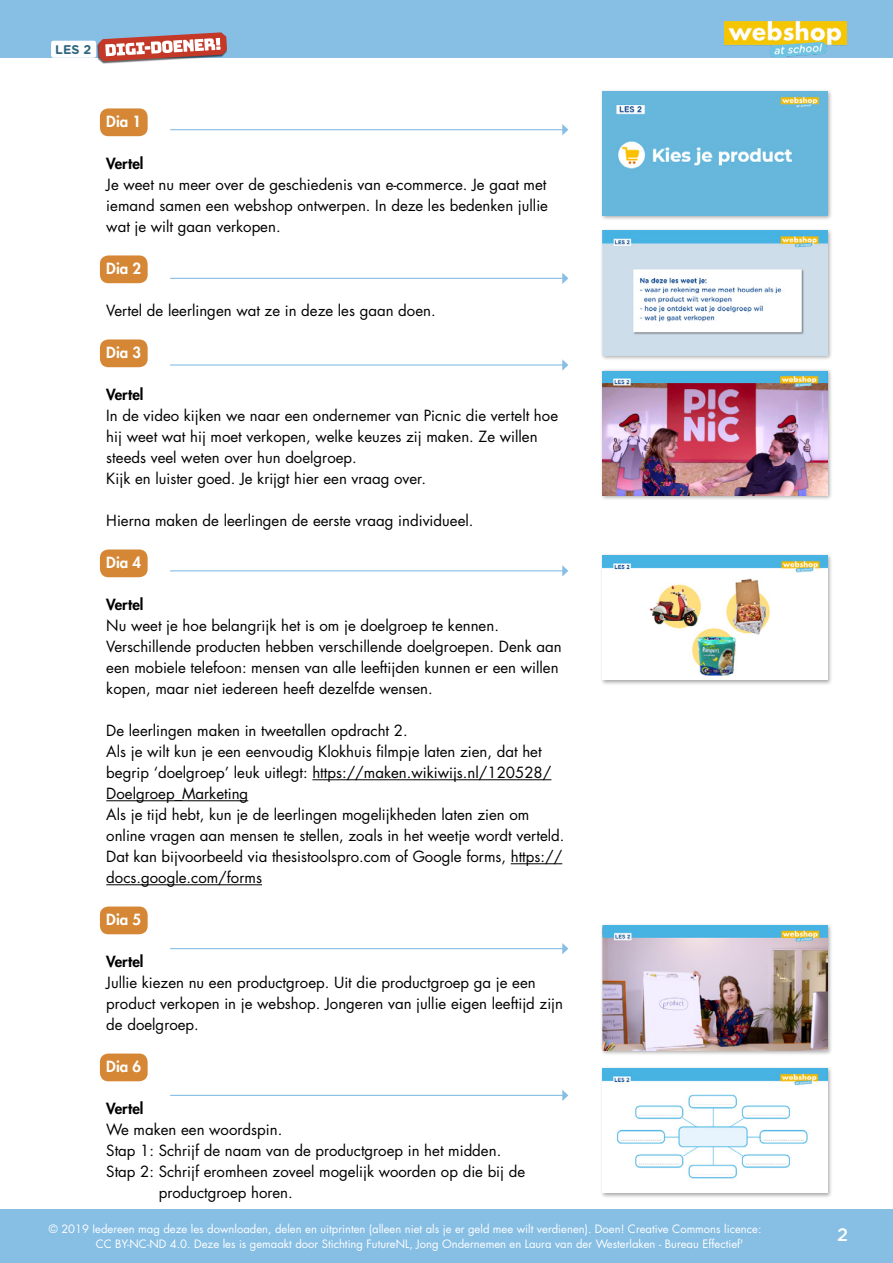
<style>
.page{position:relative;width:893px;height:1263px;background:#fff}
.page>*{position:absolute;margin:0;border:0;box-sizing:border-box;transform-origin:0 0}
.t1{font:500 18px "Gotham Rounded";color:#fff}
.t2{font:15px/21px "Futura Std";color:#000}
.t3{font:800 15px "Futura Std";color:#000}
.t4{font:800 15px "Futura Std";color:#fff}
.t5{font:700 12.6px "Gotham Rounded";color:#2f677f}
.t6{font:11.25px/15px "Futura Std";color:#fff}
</style>
<div class="page">
<div style="left:0;top:1209px;width:893px;height:54px;background:#86bee4"></div>
<div style="left:0;top:0;width:893px;height:57px;background:#86bee4"></div>
<div style="left:100px;top:108px;width:48px;height:28px;background:#d58736;border-radius:9px"></div>
<div style="left:100px;top:255px;width:48px;height:28px;background:#d58736;border-radius:9px"></div>
<div style="left:100px;top:339px;width:48px;height:28px;background:#d58736;border-radius:9px"></div>
<div style="left:100px;top:549px;width:48px;height:28px;background:#d58736;border-radius:9px"></div>
<hr style="left:312px;top:779px;width:239px;height:1px;background:#000">
<hr style="left:106px;top:800px;width:142px;height:1px;background:#000">
<hr style="left:511px;top:863px;width:51px;height:1px;background:#000">
<hr style="left:106px;top:884px;width:156px;height:1px;background:#000">
<div style="left:100px;top:906px;width:48px;height:28px;background:#d58736;border-radius:9px"></div>
<div style="left:100px;top:1053px;width:48px;height:28px;background:#d58736;border-radius:9px"></div>
<div style="left:600px;top:88px;width:232px;height:133px;background:#000;opacity:.35"></div>
<img style="left:603px;top:91px;width:224px;height:124px">
<div style="left:600px;top:228px;width:232px;height:133px;background:#000;opacity:.35"></div>
<img style="left:603px;top:231px;width:224px;height:124px">
<div style="left:600px;top:368px;width:232px;height:133px;background:#000;opacity:.35"></div>
<img style="left:603px;top:371px;width:224px;height:124px">
<div style="left:600px;top:553px;width:232px;height:132px;background:#000;opacity:.35"></div>
<img style="left:603px;top:555px;width:224px;height:125px">
<div style="left:600px;top:923px;width:232px;height:133px;background:#000;opacity:.35"></div>
<img style="left:603px;top:926px;width:224px;height:124px">
<div style="left:600px;top:1066px;width:232px;height:132px;background:#000;opacity:.35"></div>
<img style="left:603px;top:1068px;width:224px;height:125px">
<hr style="left:170px;top:129px;width:393px;height:1px;background:#86bee4">
<svg style="left:562px;top:124px;width:6px;height:11px"></svg>
<hr style="left:170px;top:364px;width:393px;height:2px;background:#86bee4">
<svg style="left:562px;top:359px;width:6px;height:12px"></svg>
<hr style="left:170px;top:570px;width:393px;height:1px;background:#86bee4">
<svg style="left:562px;top:565px;width:6px;height:11px"></svg>
<hr style="left:170px;top:948px;width:393px;height:1px;background:#86bee4">
<svg style="left:562px;top:943px;width:6px;height:11px"></svg>
<hr style="left:170px;top:1095px;width:393px;height:1px;background:#86bee4">
<svg style="left:562px;top:1090px;width:6px;height:11px"></svg>
<hr style="left:170px;top:278px;width:393px;height:1px;background:#86bee4">
<svg style="left:562px;top:273px;width:6px;height:11px"></svg>
<img style="left:725px;top:22px;width:121px;height:35px">
<div style="left:51px;top:41px;width:45px;height:17px;background:#fff;border-radius:2px"></div>
<div style="left:97px;top:33px;width:130px;height:31px;background:#000;opacity:.6"></div>
<svg style="left:98px;top:32px;width:129px;height:29px"></svg>
<p class="t5" style="left:55px;top:40px;width:38px">LES 2</p>
<p class="t4" style="left:106px;top:112px;width:36px">Dia 1</p>
<p class="t3" style="left:106px;top:154px;width:39px">Vertel</p>
<p class="t2" style="left:106px;top:174px;width:443px;text-align:justify">Je weet nu meer over de geschiedenis van e-commerce. Je gaat met iemand samen een webshop ontwerpen. In deze les bedenken jullie wat je wilt gaan verkopen.</p>
<p class="t4" style="left:106px;top:259px;width:36px">Dia 2</p>
<p class="t2" style="left:106px;top:300px;width:331px">Vertel de leerlingen wat ze in deze les gaan doen.</p>
<p class="t4" style="left:106px;top:343px;width:36px">Dia 3</p>
<p class="t3" style="left:106px;top:385px;width:39px">Vertel</p>
<p class="t2" style="left:106px;top:405px;width:453px">In de video kijken we naar een ondernemer van Picnic die vertelt hoe hij weet wat hij moet verkopen, welke keuzes zij maken. Ze willen steeds veel weten over hun doelgroep.<br>Kijk en luister goed. Je krijgt hier een vraag over.</p>
<p class="t2" style="left:106px;top:510px;width:369px">Hierna maken de leerlingen de eerste vraag individueel.</p>
<p class="t4" style="left:106px;top:553px;width:36px">Dia 4</p>
<p class="t3" style="left:106px;top:595px;width:39px">Vertel</p>
<p class="t2" style="left:106px;top:615px;width:457px">Nu weet je hoe belangrijk het is om je doelgroep te kennen.<br>Verschillende producten hebben verschillende doelgroepen. Denk aan een mobiele telefoon: mensen van alle leeftijden kunnen er een willen kopen, maar niet iedereen heeft dezelfde wensen.</p>
<p class="t2" style="left:106px;top:720px;width:460px">De leerlingen maken in tweetallen opdracht 2.<br>Als je wilt kun je een eenvoudig Klokhuis filmpje laten zien, dat het begrip ‘doelgroep’ leuk uitlegt: https://maken.wikiwijs.nl/120528/ Doelgroep_Marketing<br>Als je tijd hebt, kun je de leerlingen mogelijkheden laten zien om online vragen aan mensen te stellen, zoals in het weetje wordt verteld.<br>Dat kan bijvoorbeeld via thesistoolspro.com of Google forms, https:// docs.google.com/forms</p>
<p class="t4" style="left:106px;top:910px;width:36px">Dia 5</p>
<p class="t3" style="left:106px;top:952px;width:39px">Vertel</p>
<p class="t2" style="left:106px;top:972px;width:458px">Jullie kiezen nu een productgroep. Uit die productgroep ga je een product verkopen in je webshop. Jongeren van jullie eigen leeftijd zijn de doelgroep.</p>
<p class="t4" style="left:106px;top:1057px;width:36px">Dia 6</p>
<p class="t3" style="left:106px;top:1099px;width:39px">Vertel</p>
<p class="t2" style="left:106px;top:1119px;width:177px">We maken een woordspin.</p>
<p class="t2" style="left:106px;top:1140px;width:396px">Stap 1: Schrijf de naam van de productgroep in het midden.</p>
<p class="t2" style="left:106px;top:1161px;width:420px">Stap 2: Schrijf eromheen zoveel mogelijk woorden op die bij de</p>
<p class="t2" style="left:159px;top:1182px;width:136px">productgroep horen.</p>
<p class="t6" style="left:96px;top:1221px;width:667px;text-indent:-47px">© 2019 Iedereen mag deze les downloaden, delen en uitprinten (alleen niet als je er geld mee wilt verdienen). Doen! Creative Commons licence:<br>CC BY-NC-ND 4.0. Deze les is gemaakt door Stichting FutureNL, Jong Ondernemen en Laura van der Westerlaken - Bureau Effectief'</p>
<p class="t1" style="left:837px;top:1222px;width:13px">2</p>
</div>
